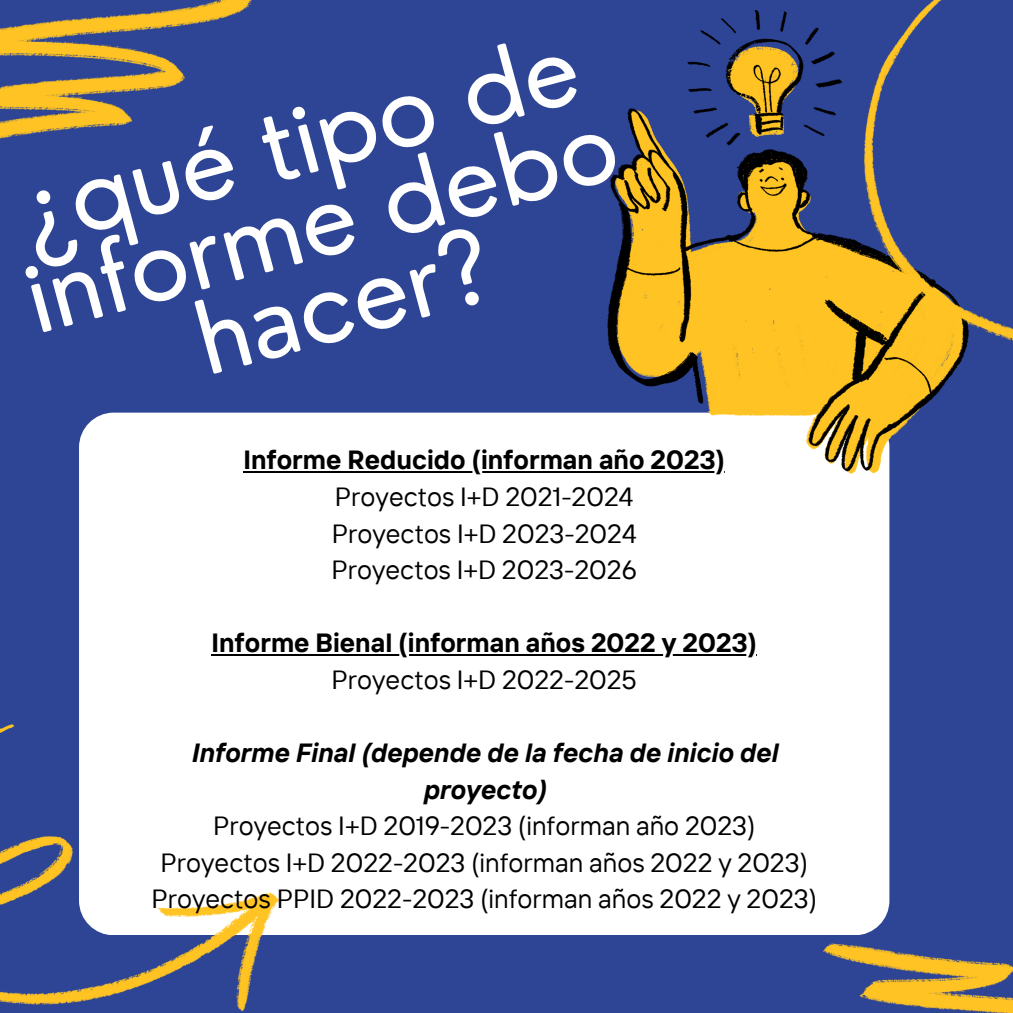
<style>
.page{position:relative;width:1013px;height:1013px;background:#fff}
.page>*{position:absolute;margin:0;border:0;box-sizing:border-box;transform-origin:0 0}
.t1{font:100px/84.4px "Nourd";color:#fff;text-align:center}
.t2{font:26.25px "TT Interphases";color:#000}
.t3{font:700 26.25px "TT Interphases";color:#000}
.t4{font:italic 700 26.25px/36.5px "TT Interphases";color:#000;text-align:center}
</style>
<div class="page">
<div style="left:0;top:0;width:1012px;height:1012px;background:#2e4596"></div>
<div style="left:79px;top:412px;width:810px;height:523px;background:#fff;border-radius:35px"></div>
<svg style="left:606px;top:10px;width:347px;height:462px"></svg>
<svg style="left:0;top:724px;width:279px;height:288px"></svg>
<svg style="left:839px;top:0;width:173px;height:374px"></svg>
<svg style="left:0;top:0;width:252px;height:139px"></svg>
<svg style="left:823px;top:943px;width:189px;height:69px"></svg>
<hr style="left:243px;top:471px;width:482px;height:2px;background:#000">
<hr style="left:211px;top:654px;width:546px;height:2px;background:#000">
<h1 class="t1" style="left:-5px;top:175px;width:610px;rotate:-15deg">¿qué tipo de informe debo hacer?</h1>
<p class="t3" style="left:243px;top:443px;width:483px">Informe Reducido (informan año 2023)</p>
<p class="t2" style="left:335px;top:480px;width:300px">Proyectos I+D 2021-2024</p>
<p class="t2" style="left:332px;top:516px;width:306px">Proyectos I+D 2023-2024</p>
<p class="t2" style="left:331px;top:553px;width:307px">Proyectos I+D 2023-2026</p>
<p class="t3" style="left:211px;top:626px;width:547px">Informe Bienal (informan años 2022 y 2023)</p>
<p class="t2" style="left:331px;top:662px;width:307px">Proyectos I+D 2022-2025</p>
<p class="t4" style="left:191px;top:734px;width:588px">Informe Final (depende de la fecha de inicio del proyecto)</p>
<p class="t2" style="left:213px;top:809px;width:544px">Proyectos I+D 2019-2023 (informan año 2023)</p>
<p class="t2" style="left:160px;top:845px;width:649px">Proyectos I+D 2022-2023 (informan años 2022 y 2023)</p>
<p class="t2" style="left:151px;top:882px;width:667px">Proyectos PPID 2022-2023 (informan años 2022 y 2023)</p>
</div>
